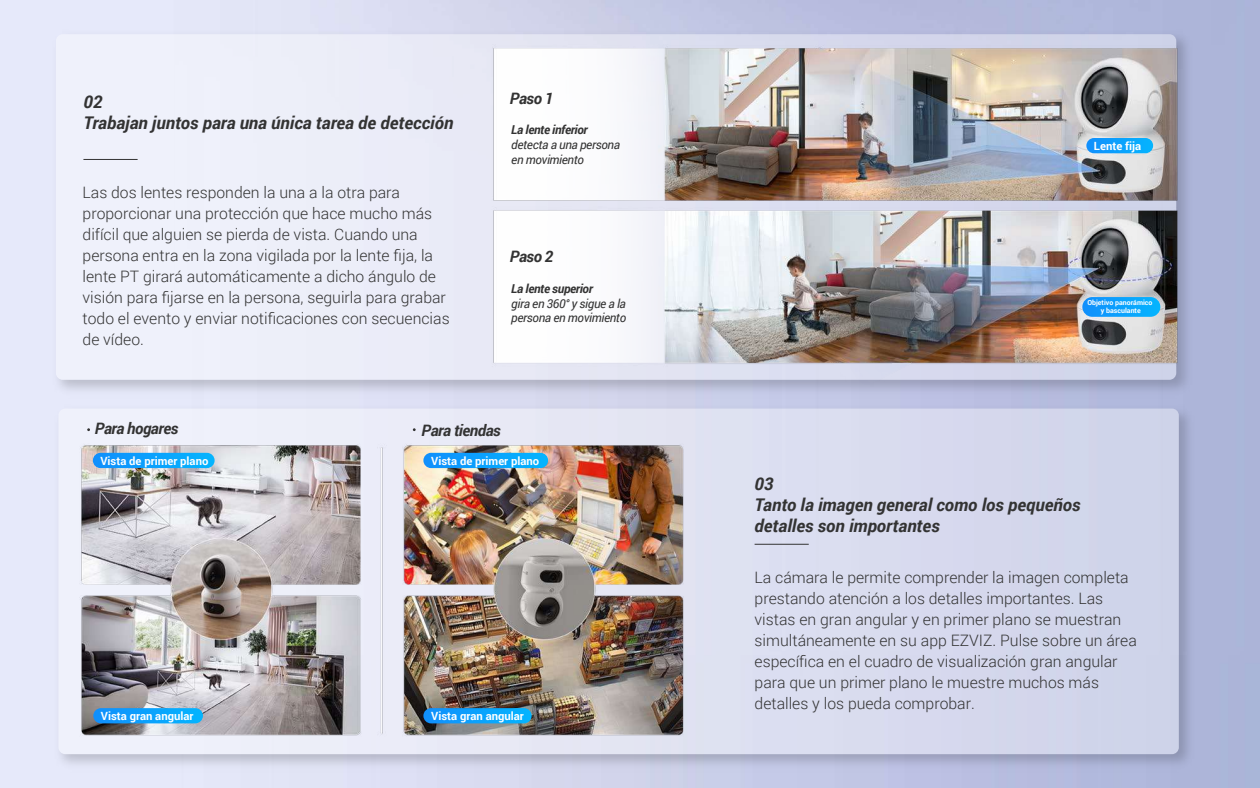
<style>
.page{position:relative;width:1260px;height:788px;background:#fff}
.page>*{position:absolute;margin:0;border:0;box-sizing:border-box;transform-origin:0 0}
.t1{font:italic 700 17.5px/21px "Roboto";color:#333}
.t2{font:300 15.75px/21px "Roboto";color:#333}
.t3{font:italic 700 15.75px "Roboto";letter-spacing:-.03em;color:#333}
.t4{font:italic 12.25px/14.7px "Roboto";letter-spacing:-.03em;color:#333}
.t5{font:italic 700 12.25px "Roboto";letter-spacing:-.03em;color:#333}
.t6{font:700 11.29px "Roboto";color:#fff}
.t7{font:700 7px/8.4px "Roboto";color:#fff;text-align:center}
</style>
<div class="page">
<div style="left:56px;top:34px;width:1120px;height:346px;background:#edeff9;border-radius:7px"></div>
<img style="left:51px;top:401px;width:1148px;height:372px">
<img style="left:462px;top:15px;width:724px;height:374px">
<hr style="left:83px;top:159px;width:55px;height:1px;background:#333">
<img style="left:29px;top:406px;width:1139px;height:356px">
<hr style="left:755px;top:543px;width:54px;height:1px;background:#333">
<div style="left:1082px;top:297px;width:78px;height:20px;background:linear-gradient(to right,#1490fc,#04b3fe);border-radius:10px"></div>
<svg style="left:1086px;top:138px;width:67px;height:15px"></svg>
<svg style="left:93px;top:453px;width:122px;height:15px;background:#0ba1fc"></svg>
<svg style="left:93px;top:708px;width:110px;height:15px;background:#0ca1fb"></svg>
<svg style="left:423px;top:453px;width:125px;height:15px;background:#0ba1fc"></svg>
<svg style="left:423px;top:708px;width:109px;height:15px;background:#0ba0f9"></svg>
<img style="left:756px;top:662px;width:245px;height:126px">
<p class="t1" style="left:84px;top:90px;width:371px">02<br>Trabajan juntos para una única tarea de detección</p>
<p class="t2" style="left:83px;top:182px;width:369px">Las dos lentes responden la una a la otra para proporcionar una protección que hace mucho más difícil que alguien se pierda de vista. Cuando una persona entra en la zona vigilada por la lente fija, la lente PT girará automáticamente a dicho ángulo de visión para fijarse en la persona, seguirla para grabar todo el evento y enviar notificaciones con secuencias de vídeo.</p>
<p class="t3" style="left:510px;top:88px;width:45px">Paso 1</p>
<p class="t5" style="left:511px;top:121px;width:78px">La lente inferior</p>
<p class="t4" style="left:511px;top:137px;width:110px">detecta a una persona en movimiento</p>
<p class="t3" style="left:510px;top:245px;width:45px">Paso 2</p>
<p class="t5" style="left:511px;top:280px;width:83px">La lente superior</p>
<p class="t4" style="left:511px;top:295px;width:116px">gira en 360° y sigue a la persona en movimiento</p>
<p class="t3" style="left:95px;top:417px;width:85px">Para hogares</p>
<p class="t3" style="left:422px;top:419px;width:81px">Para tiendas</p>
<p class="t6" style="left:100px;top:452px;width:109px">Vista de primer plano</p>
<p class="t6" style="left:101px;top:708px;width:94px">Vista gran angular</p>
<p class="t6" style="left:431px;top:452px;width:109px">Vista de primer plano</p>
<p class="t6" style="left:431px;top:708px;width:94px">Vista gran angular</p>
<p class="t6" style="left:1094px;top:138px;width:49px">Lente fija</p>
<p class="t7" style="left:1087px;top:298px;width:67px">Objetivo panorámico y basculante</p>
<p class="t1" style="left:755px;top:472px;width:328px">03<br>Tanto la imagen general como los pequeños detalles son importantes</p>
<p class="t2" style="left:755px;top:566px;width:384px">La cámara le permite comprender la imagen completa prestando atención a los detalles importantes. Las vistas en gran angular y en primer plano se muestran simultáneamente en su app EZVIZ. Pulse sobre un área específica en el cuadro de visualización gran angular para que un primer plano le muestre muchos más detalles y los pueda comprobar.</p>
</div>
